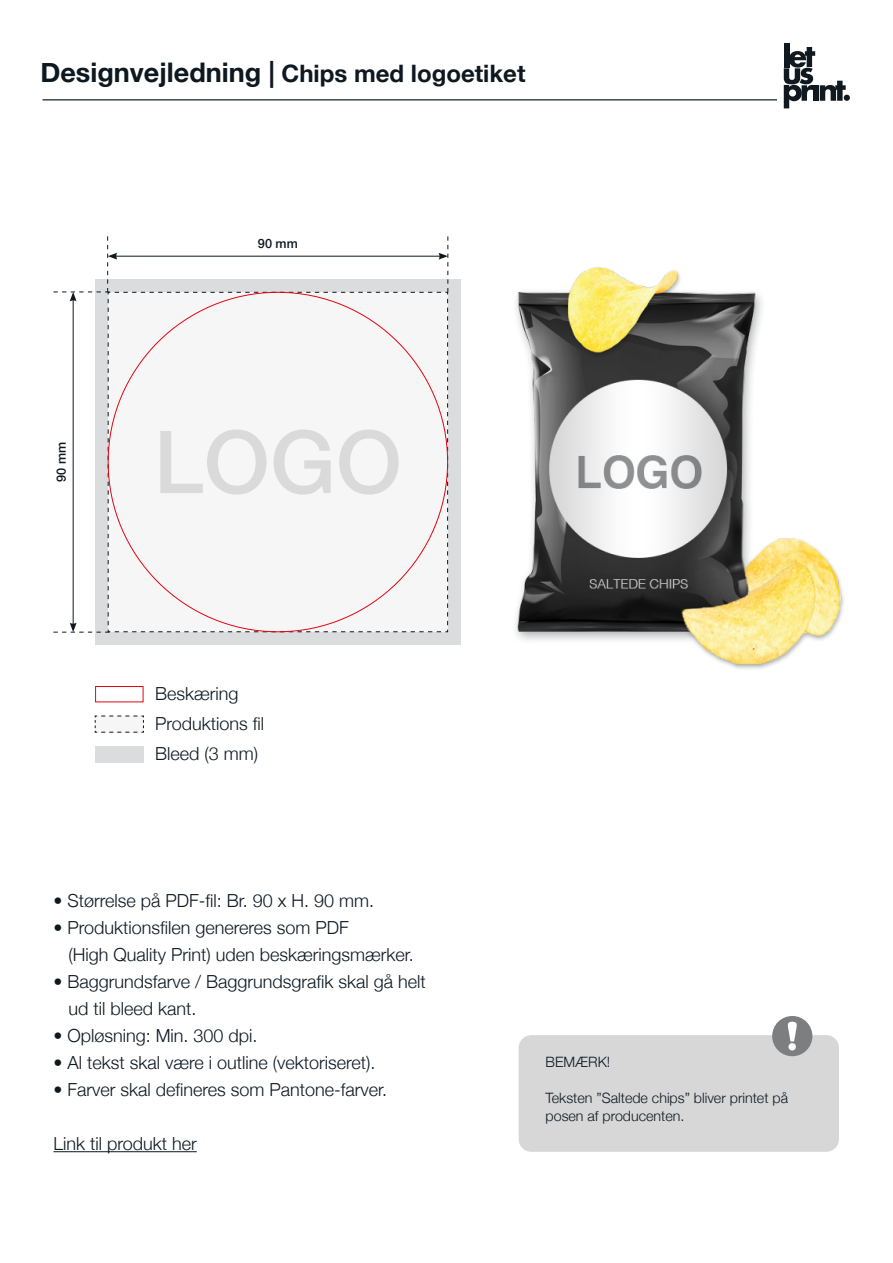
<style>
.page{position:relative;width:893px;height:1263px;background:#fff}
.page>*{position:absolute;margin:0;border:0;box-sizing:border-box;transform-origin:0 0}
.t1{font:500 87px "Helvetica Neue";color:#dadada}
.t2{font:700 24px "Helvetica Neue";color:#0e1821}
.t3{font:300 18px/27px "Helvetica Neue";color:#0e1821}
.t4{font:300 14.25px/18px "Helvetica Neue";color:#0e1821}
.t5{font:500 12.75px "Helvetica Neue";color:#0e1821}
.s1{font-size:27px}
</style>
<div class="page">
<hr style="left:53px;top:1151px;width:144px;height:1px;background:#0e1821">
<hr style="left:43px;top:99px;width:807px;height:1px;background:#0e1821">
<div style="left:777px;top:43px;width:116px;height:75px;background:#fff"></div>
<div style="left:784px;top:43px;width:5px;height:24px;background:#101820"></div>
<svg style="left:784px;top:47px;width:66px;height:61px"></svg>
<div style="left:95px;top:746px;width:48px;height:16px;background:#dbdcdd"></div>
<svg style="left:94px;top:715px;width:50px;height:18px"></svg>
<div style="left:95px;top:686px;width:48px;height:16px;border:1px solid #e30613"></div>
<div style="left:95px;top:279px;width:366px;height:366px;background:#dbdcdd"></div>
<svg style="left:53px;top:236px;width:395px;height:397px"></svg>
<img style="left:515px;top:267px;width:329px;height:402px">
<div style="left:519px;top:1035px;width:320px;height:117px;background:#d6d7d6;border-radius:13px"></div>
<div style="left:772px;top:1016px;width:40px;height:40px;background:#7c7e80;border-radius:50%"></div>
<svg style="left:787px;top:1022px;width:10px;height:28px"></svg>
<h2 class="t2" style="left:40px;top:55px;width:487px"><span class="s1">Designvejledning |</span> Chips med logoetiket</h2>
<p class="t5" style="left:51px;top:482px;width:41px;rotate:-90deg">90 mm</p>
<p class="t5" style="left:258px;top:233px;width:41px">90 mm</p>
<h1 class="t1" style="left:154px;top:392px;width:250px">LOGO</h1>
<p class="t3" style="left:155px;top:679px;width:85px">Beskæring</p>
<p class="t3" style="left:155px;top:709px;width:111px">Produktions fil</p>
<p class="t3" style="left:155px;top:739px;width:105px">Bleed (3 mm)</p>
<p class="t3" style="left:53px;top:886px;width:322px">• Størrelse på PDF-fil: Br. 90 x H. 90 mm.</p>
<p class="t3" style="left:68px;top:913px;width:347px;text-indent:-15px">• Produktionsfilen genereres som PDF<br>(High Quality Print) uden beskæringsmærker.</p>
<p class="t3" style="left:68px;top:967px;width:359px;text-indent:-15px">• Baggrundsfarve / Baggrundsgrafik skal gå helt ud til bleed kant.</p>
<p class="t3" style="left:53px;top:1021px;width:206px">• Opløsning: Min. 300 dpi.</p>
<p class="t3" style="left:53px;top:1048px;width:324px">• Al tekst skal være i outline (vektoriseret).</p>
<p class="t3" style="left:53px;top:1075px;width:335px">• Farver skal defineres som Pantone-farver.</p>
<p class="t3" style="left:53px;top:1129px;width:145px">Link til produkt her</p>
<p class="t4" style="left:546px;top:1052px;width:66px">BEMÆRK!</p>
<p class="t4" style="left:546px;top:1088px;width:244px">Teksten ”Saltede chips” bliver printet på posen af producenten.</p>
</div>
